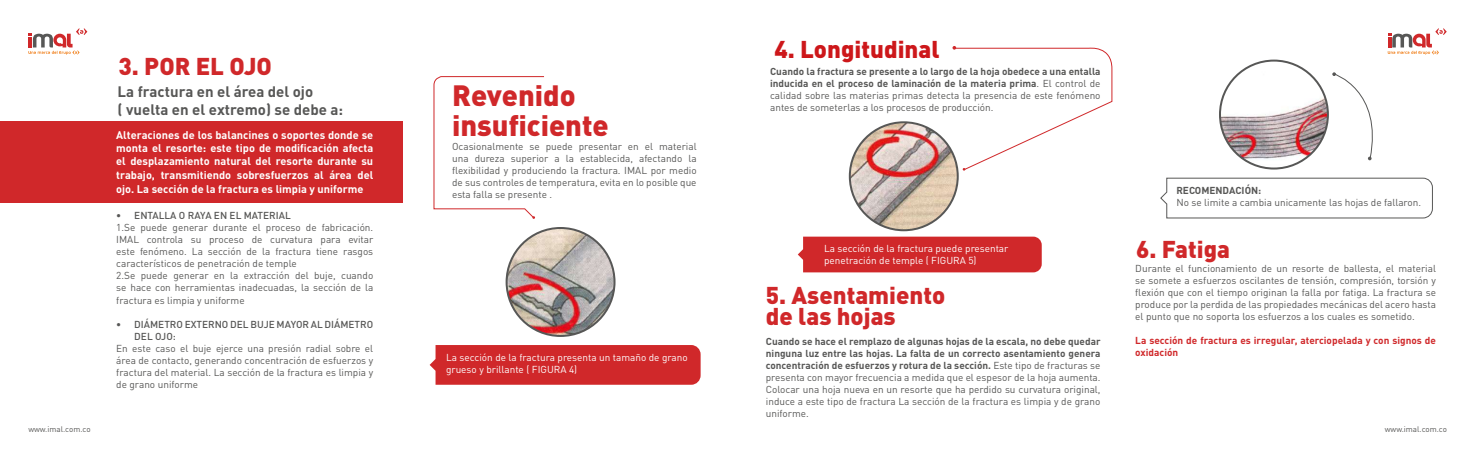
<style>
.page{position:relative;width:1475px;height:454px;background:#fff}
.page>*{position:absolute;margin:0;border:0;box-sizing:border-box;transform-origin:0 0}
.t1{font:900 29px/30px "DIN Pro";color:#d0282a}
.t2{font:900 24px/21px "DIN Pro";color:#d0282a}
.t3{font:900 24px "DIN Pro";color:#cd171a}
.t4{font:700 15px/18px "DIN Pro";color:#575756}
.t5{font:700 11px/13.2px "DIN Pro";color:#fff;text-align:justify}
.t6{font:10px/12px "DIN Pro";color:#575756;text-align:justify}
.t7{font:10px/12px "DIN Pro";color:#fff}
.t8{font:500 10px/12px "DIN Pro";color:#575756}
.t9{font:700 10px/12px "DIN Pro";color:#d0282a}
.t10{font:700 10px "DIN Pro";color:#575756}
.t11{font:8px "DIN Pro";color:#575756}
.s1{font-weight:700}
</style>
<div class="page">
<svg style="left:1387px;top:28px;width:59px;height:27px"></svg>
<svg style="left:28px;top:28px;width:59px;height:27px"></svg>
<div style="left:0;top:120px;width:402px;height:82px;background:#d0282a"></div>
<div style="left:429px;top:345px;width:271px;height:39px;background:#d0282a"></div>
<div style="left:797px;top:236px;width:244px;height:36px;background:#d0282a"></div>
<svg style="left:1160px;top:177px;width:272px;height:42px"></svg>
<img style="left:506px;top:228px;width:108px;height:108px;border-radius:54px">
<div style="left:505px;top:227px;width:110px;height:110px;border:2px solid #575756;border-radius:50%"></div>
<img style="left:849px;top:122px;width:108px;height:108px;border-radius:54px">
<div style="left:848px;top:121px;width:110px;height:110px;border:2px solid #575756;border-radius:50%"></div>
<img style="left:1219px;top:61px;width:108px;height:107px;border-radius:54px">
<div style="left:1218px;top:60px;width:110px;height:109px;border:2px solid #575756;border-radius:50%"></div>
<svg style="left:433px;top:76px;width:111px;height:143px"></svg>
<svg style="left:952px;top:46px;width:160px;height:125px"></svg>
<svg style="left:1332px;top:72px;width:41px;height:88px"></svg>
<h2 class="t2" style="left:118px;top:55px;width:155px">3. POR EL OJO</h2>
<h3 class="t4" style="left:118px;top:81px;width:227px">La fractura en el área del ojo<br>( vuelta en el extremo) se debe a:</h3>
<p class="t5" style="left:116px;top:128px;width:258px">Alteraciones de los balancines o soportes donde se monta el resorte: este tipo de modificación afecta el desplazamiento natural del resorte durante su trabajo, transmitiendo sobresfuerzos al área del</p>
<p class="t5" style="left:116px;top:182px;width:249px">ojo. La sección de la fractura es limpia y uniforme</p>
<p class="t8" style="left:116px;top:209px;width:176px">• ENTALLA O RAYA EN EL MATERIAL</p>
<p class="t6" style="left:116px;top:221px;width:258px;text-align:left">1.Se puede generar durante el proceso de fabricación.<br>IMAL controla su proceso de curvatura para evitar este fenómeno. La sección de la fractura tiene rasgos característicos de penetración de temple<br>2.Se puede generar en la extracción del buje, cuando se hace con herramientas inadecuadas, la sección de la fractura es limpia y uniforme</p>
<p class="t8" style="left:134px;top:317px;width:240px;text-indent:-18px">• DIÁMETRO EXTERNO DEL BUJE MAYOR AL DIÁMETRO<br>DEL OJO:</p>
<p class="t6" style="left:116px;top:341px;width:258px">En este caso el buje ejerce una presión radial sobre el área de contacto, generando concentración de esfuerzos y fractura del material. La sección de la fractura es limpia y de grano uniforme</p>
<h1 class="t1" style="left:452px;top:79px;width:158px">Revenido insuficiente</h1>
<p class="t6" style="left:452px;top:140px;width:246px">Ocasionalmente se puede presentar en el material una dureza superior a la establecida, afectando la flexibilidad y produciendo la fractura. IMAL por medio de sus controles de temperatura, evita en lo posible que esta falla se presente .</p>
<p class="t7" style="left:446px;top:350px;width:243px">La sección de la fractura presenta un tamaño de grano grueso y brillante ( FIGURA 4)</p>
<h2 class="t3" style="left:774px;top:33px;width:167px">4. Longitudinal</h2>
<p class="t6" style="left:770px;top:65px;width:332px"><span class="s1">Cuando la fractura se presente a lo largo de la hoja obedece a una entalla inducida en el proceso de laminación de la materia prima</span>. El control de calidad sobre las materias primas detecta la presencia de este fenómeno antes de someterlas a los procesos de producción.</p>
<p class="t7" style="left:823px;top:242px;width:186px">La sección de la fractura puede presentar penetración de temple ( FIGURA 5)</p>
<h2 class="t2" style="left:765px;top:283px;width:181px">5. Asentamiento de las hojas</h2>
<p class="t6" style="left:765px;top:335px;width:336px"><span class="s1">Cuando se hace el remplazo de algunas hojas de la escala, no debe quedar ninguna luz entre las hojas. La falta de un correcto asentamiento genera concentración de esfuerzos y rotura de la sección.</span> Este tipo de fracturas se presenta con mayor frecuencia a medida que el espesor de la hoja aumenta.<br>Colocar una hoja nueva en un resorte que ha perdido su curvatura original, induce a este tipo de fractura La sección de la fractura es limpia y de grano uniforme.</p>
<p class="t10" style="left:1176px;top:184px;width:86px">RECOMENDACIÓN:</p>
<p class="t6" style="left:1176px;top:196px;width:246px">No se limite a cambia unicamente las hojas de fallaron.</p>
<h2 class="t2" style="left:1135px;top:238px;width:96px">6. Fatiga</h2>
<p class="t6" style="left:1135px;top:261px;width:302px">Durante el funcionamiento de un resorte de ballesta, el material se somete a esfuerzos oscilantes de tensión, compresión, torsión y flexión que con el tiempo originan la falla por fatiga. La fractura se produce por la perdida de las propiedades mecánicas del acero hasta el punto que no soporta los esfuerzos a los cuales es sometido.</p>
<p class="t9" style="left:1135px;top:333px;width:302px">La sección de fractura es irregular, aterciopelada y con signos de oxidación</p>
<p class="t11" style="left:28px;top:423px;width:64px">www.imal.com.co</p>
<p class="t11" style="left:1384px;top:423px;width:64px">www.imal.com.co</p>
</div>
